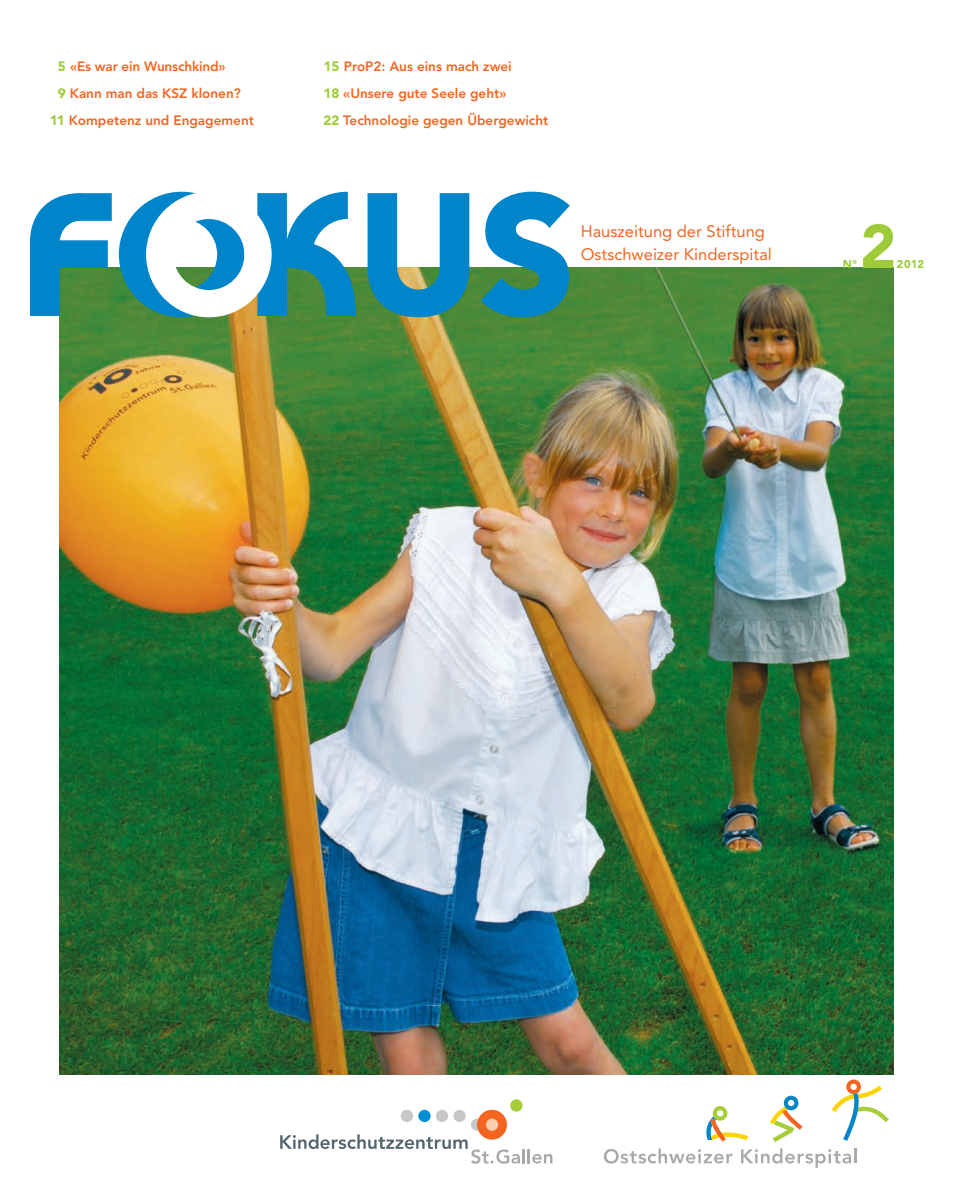
<style>
.page{position:relative;width:953px;height:1191px;background:#fff}
.page>*{position:absolute;margin:0;border:0;box-sizing:border-box;transform-origin:0 0}
.t1{font:900 61.2px "Avenir LT Std";color:#9ecb3a}
.t2{font:16.5px/22.5px "Avenir LT Std";color:#f36621}
.t3{font:800 13.5px/27px "Avenir LT Std";color:#f36621}
.t4{font:900 11.25px "Avenir LT Std";color:#9ecb3a}
.s1{font-weight:900;color:#9ecb3a}
</style>
<div class="page">
<img style="left:60px;top:268px;width:833px;height:806px">
<svg style="left:604px;top:1148px;width:128px;height:15px"></svg>
<svg style="left:741px;top:1148px;width:115px;height:19px"></svg>
<svg style="left:706px;top:1106px;width:42px;height:35px"></svg>
<svg style="left:770px;top:1095px;width:32px;height:47px"></svg>
<svg style="left:831px;top:1079px;width:57px;height:61px"></svg>
<div style="left:401px;top:1109px;width:12px;height:13px;background:#c7c8ca;border-radius:50%"></div>
<div style="left:418px;top:1109px;width:12px;height:13px;background:#008fd5;border-radius:50%"></div>
<div style="left:436px;top:1109px;width:12px;height:13px;background:#c7c8ca;border-radius:50%"></div>
<div style="left:453px;top:1109px;width:12px;height:13px;background:#c7c8ca;border-radius:50%"></div>
<div style="left:471px;top:1118px;width:12px;height:12px;background:#c7c8ca;border-radius:50%"></div>
<div style="left:510px;top:1099px;width:12px;height:12px;background:#a6ce39;border-radius:50%"></div>
<div style="left:477px;top:1109px;width:30px;height:30px;background:#f36421;border-radius:50%"></div>
<div style="left:486px;top:1118px;width:12px;height:12px;background:#fccdad;border-radius:50%"></div>
<svg style="left:280px;top:1134px;width:240px;height:29px"></svg>
<hr style="left:522px;top:1148px;width:3px;height:15px;background:#a8a9ad">
<hr style="left:527px;top:1148px;width:3px;height:15px;background:#a8a9ad">
<svg style="left:532px;top:1154px;width:20px;height:9px"></svg>
<svg style="left:367px;top:193px;width:102px;height:124px"></svg>
<svg style="left:30px;top:193px;width:82px;height:123px;background:#3998ae"></svg>
<svg style="left:480px;top:192px;width:90px;height:125px"></svg>
<svg style="left:119px;top:192px;width:237px;height:125px"></svg>
<p class="t3" style="left:58px;top:53px;width:169px"><span class="s1">5</span> «Es war ein Wunschkind»</p>
<p class="t3" style="left:58px;top:80px;width:184px"><span class="s1">9</span> Kann man das KSZ klonen?</p>
<p class="t3" style="left:50px;top:107px;width:206px"><span class="s1">11</span> Kompetenz und Engagement</p>
<p class="t3" style="left:323px;top:53px;width:227px"><span class="s1">15</span> ProP2: Aus eins mach zwei<br><span class="s1">18</span> «Unsere gute Seele geht»<br><span class="s1">22</span> Technologie gegen Übergewicht</p>
<p class="t2" style="left:580px;top:220px;width:193px">Hauszeitung der Stiftung<br>Ostschweizer Kinderspital</p>
<h1 class="t1" style="left:860px;top:210px;width:38px">2</h1>
<p class="t4" style="left:842px;top:257px;width:16px">N°</p>
<p class="t4" style="left:896px;top:257px;width:29px">2012</p>
</div>
